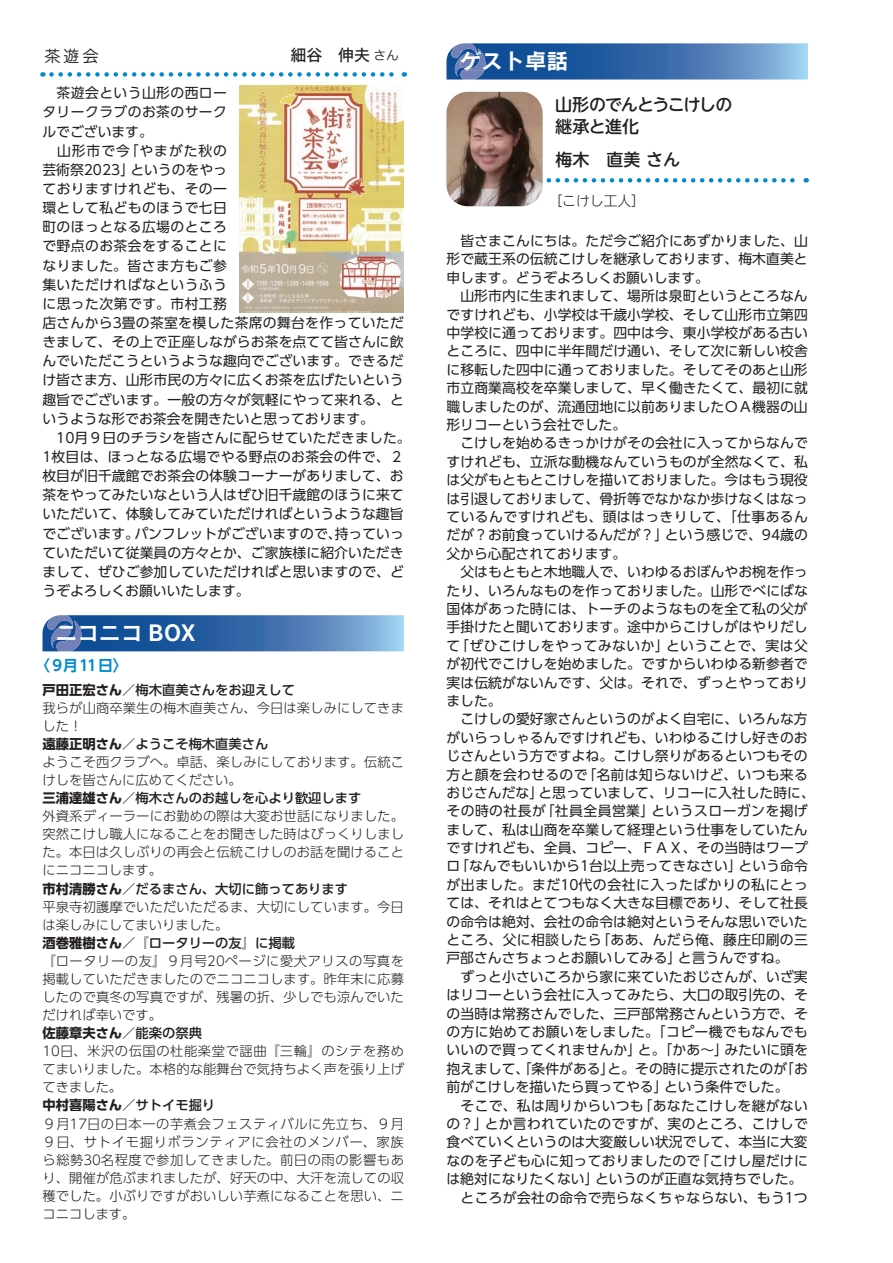
<style>
.page{position:relative;width:893px;height:1263px;background:#fff}
.page>*{position:absolute;margin:0;border:0;box-sizing:border-box;transform-origin:0 0}
.t1{font:21.3px "Rodin Pro B";letter-spacing:.025em;color:#fff}
.t2{font:500 16.95px/22.4px "UD Shin M Go Pro";letter-spacing:-.03em;color:#231f20}
.t3{font:15.9px "Hiragino UD Sans F Std W5";color:#231f20}
.t4{font:15.9px "Jun 201 Pro";color:#231f20}
.t5{font:700 14.85px "UD Shin Go Pro De";letter-spacing:-.02em;color:#0089cf}
.t6{font:13.8px/18.5px "UD Shin Go Pro";letter-spacing:.005em;color:#231f20}
.t7{font:300 13.8px "UD Shin M Go Pro";color:#231f20}
.t8{font:300 13.35px/18px "UD Shin Go Pro";letter-spacing:.01em;color:#231f20}
.s1{font-family:"Hiragino UD Sans F Std W3";font-size:12.75px}
.s2{font-weight:700}
.s3{font-weight:500}
</style>
<div class="page">
<svg style="left:446px;top:43px;width:362px;height:37px;background:#4476b1"></svg>
<svg style="left:546px;top:178px;width:261px;height:5px"></svg>
<img style="left:446px;top:92px;width:97px;height:114px">
<svg style="left:43px;top:615px;width:361px;height:37px;background:#4476b1"></svg>
<svg style="left:51px;top:72px;width:356px;height:14px"></svg>
<img style="left:240px;top:85px;width:163px;height:228px">
<p class="t4" style="left:45px;top:44px;width:56px">茶遊会</p>
<p class="t3" style="left:290px;top:43px;width:110px">細谷　伸夫<span class="s1">さん</span></p>
<p class="t6" style="left:42px;top:83px;width:370px;line-height:19.2px">　茶遊会という山形の西ロー<br>タリークラブのお茶のサーク<br>ルでございます。<br>　山形市で今「やまがた秋の<br>芸術祭2023」というのをやっ<br>ておりますけれども、その一<br>環として私どものほうで七日<br>町のほっとなる広場のところ<br>で野点のお茶会をすることに<br>なりました。皆さま方もご参<br>集いただければなというふう<br>に思った次第です。市村工務<br>店さんから3畳の茶室を模した茶席の舞台を作っていただきまして、その上で正座しながらお茶を点てて皆さんに飲んでいただこうというような趣向でございます。できるだけ皆さま方、山形市民の方々に広くお茶を広げたいという趣旨でございます。一般の方々が気軽にやって来れる、というような形でお茶会を開きたいと思っております。<br>　10月９日のチラシを皆さんに配らせていただきました。<br>1枚目は、ほっとなる広場でやる野点のお茶会の件で、２枚目が旧千歳館でお茶会の体験コーナーがありまして、お茶をやってみたいなという人はぜひ旧千歳館のほうに来ていただいて、体験してみていただければというような趣旨でございます。パンフレットがございますので、持っていっていただいて従業員の方々とか、ご家族様に紹介いただきまして、ぜひご参加していただければと思いますので、どうぞよろしくお願いいたします。</p>
<h1 class="t1" style="left:56px;top:619px;width:141px">ニコニコ BOX</h1>
<p class="t5" style="left:35px;top:653px;width:94px">〈９月11日〉</p>
<p class="t8" style="left:43px;top:680px;width:363px"><span class="s2">戸田正宏さん</span><span class="s3">／梅木直美さんをお迎えして<br></span>我らが山商卒業生の梅木直美さん、今日は楽しみにしてきました！<br><span class="s2">遠藤正明さん</span><span class="s3">／ようこそ梅木直美さん<br></span>ようこそ西クラブへ。卓話、楽しみにしております。伝統こけしを皆さんに広めてください。<br><span class="s2">三浦達雄さん</span><span class="s3">／梅木さんのお越しを心より歓迎します<br></span>外資系ディーラーにお勤めの際は大変お世話になりました。突然こけし職人になることをお聞きした時はびっくりしました。本日は久しぶりの再会と伝統こけしのお話を聞けることにニコニコします。<br><span class="s2">市村清勝さん</span><span class="s3">／だるまさん、大切に飾ってあります<br></span>平泉寺初護摩でいただいただるま、大切にしています。今日は楽しみにしてまいりました。<br><span class="s2">酒巻雅樹さん</span><span class="s3">／『ロータリーの友』に掲載<br></span>『ロータリーの友』９月号20ページに愛犬アリスの写真を掲載していただきましたのでニコニコします。昨年末に応募したので真冬の写真ですが、残暑の折、少しでも涼んでいただければ幸いです。<br><span class="s2">佐藤章夫さん</span><span class="s3">／能楽の祭典<br></span>10日、米沢の伝国の杜能楽堂で謡曲『三輪』のシテを務めてまいりました。本格的な能舞台で気持ちよく声を張り上げてきました。<br><span class="s2">中村喜陽さん</span><span class="s3">／サトイモ掘り<br></span>９月17日の日本一の芋煮会フェスティバルに先立ち、９月<br>９日、サトイモ掘りボランティアに会社のメンバー、家族ら総勢30名程度で参加してきました。前日の雨の影響もあり、開催が危ぶまれましたが、好天の中、大汗を流しての収穫でした。小ぶりですがおいしい芋煮になることを思い、ニコニコします。</p>
<h1 class="t1" style="left:460px;top:47px;width:110px">ゲスト卓話</h1>
<p class="t2" style="left:555px;top:93px;width:179px">山形のでんとうこけしの継承と進化</p>
<p class="t2" style="left:555px;top:148px;width:126px">梅木　直美 さん</p>
<p class="t7" style="left:548px;top:190px;width:98px">［こけし工人］</p>
<p class="t6" style="left:446px;top:231px;width:370px">　皆さまこんにちは。ただ今ご紹介にあずかりました、山形で蔵王系の伝統こけしを継承しております、梅木直美と申します。どうぞよろしくお願いします。<br>　山形市内に生まれまして、場所は泉町というところなんですけれども、小学校は千歳小学校、そして山形市立第四中学校に通っております。四中は今、東小学校がある古いところに、四中に半年間だけ通い、そして次に新しい校舎に移転した四中に通っておりました。そしてそのあと山形市立商業高校を卒業しまして、早く働きたくて、最初に就職しましたのが、流通団地に以前ありましたＯＡ機器の山形リコーという会社でした。<br>　こけしを始めるきっかけがその会社に入ってからなんですけれども、立派な動機なんていうものが全然なくて、私は父がもともとこけしを描いておりました。今はもう現役は引退しておりまして、骨折等でなかなか歩けなくはなっているんですけれども、頭ははっきりして、「仕事あるんだが？お前食っていけるんだが？」という感じで、94歳の父から心配されております。<br>　父はもともと木地職人で、いわゆるおぼんやお椀を作ったり、いろんなものを作っておりました。山形でべにばな国体があった時には、トーチのようなものを全て私の父が手掛けたと聞いております。途中からこけしがはやりだして「ぜひこけしをやってみないか」ということで、実は父が初代でこけしを始めました。ですからいわゆる新参者で実は伝統がないんです、父は。それで、ずっとやっておりました。<br>　こけしの愛好家さんというのがよく自宅に、いろんな方がいらっしゃるんですけれども、いわゆるこけし好きのおじさんという方ですよね。こけし祭りがあるといつもその方と顔を会わせるので「名前は知らないけど、いつも来るおじさんだな」と思っていまして、リコーに入社した時に、その時の社長が「社員全員営業」というスローガンを掲げまして、私は山商を卒業して経理という仕事をしていたんですけれども、全員、コピー、ＦＡＸ、その当時はワープロ「なんでもいいから1台以上売ってきなさい」という命令が出ました。まだ10代の会社に入ったばかりの私にとっては、それはとてつもなく大きな目標であり、そして社長の命令は絶対、会社の命令は絶対というそんな思いでいたところ、父に相談したら「ああ、んだら俺、藤庄印刷の三戸部さんさちょっとお願いしてみる」と言うんですね。<br>　ずっと小さいころから家に来ていたおじさんが、いざ実はリコーという会社に入ってみたら、大口の取引先の、その当時は常務さんでした、三戸部常務さんという方で、その方に始めてお願いをしました。「コピー機でもなんでもいいので買ってくれませんか」と。「かあ～」みたいに頭を抱えまして、「条件がある」と。その時に提示されたのが「お前がこけしを描いたら買ってやる」という条件でした。<br>　そこで、私は周りからいつも「あなたこけしを継がないの？」とか言われていたのですが、実のところ、こけしで食べていくというのは大変厳しい状況でして、本当に大変なのを子ども心に知っておりましたので「こけし屋だけには絶対になりたくない」というのが正直な気持ちでした。　ところが会社の命令で売らなくちゃならない、もう1つ</p>
</div>
